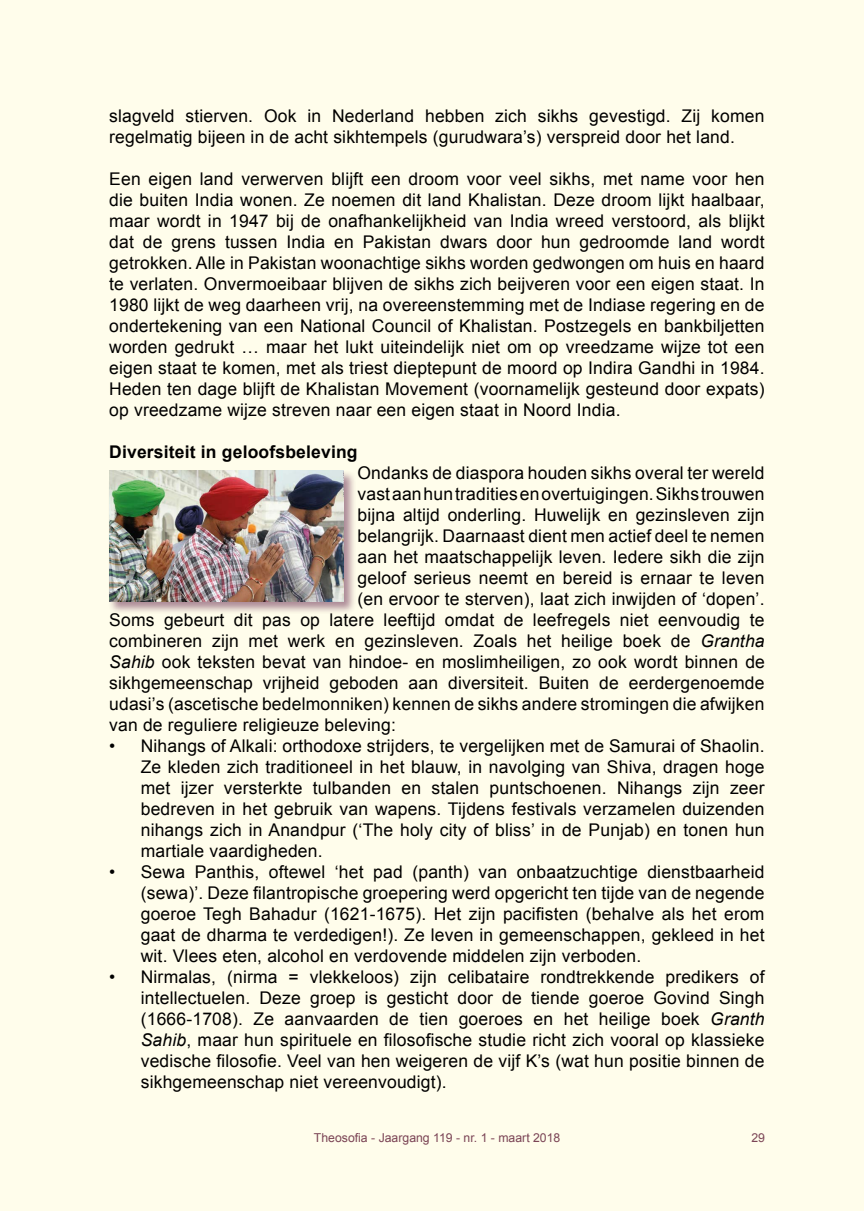
<style>
.page{position:relative;width:864px;height:1211px;background:#fff}
.page>*{position:absolute;margin:0;border:0;box-sizing:border-box;transform-origin:0 0}
.t1{font:17.5px/21px "Arial";letter-spacing:.01em;color:#000;text-align:justify}
.t2{font:700 17.5px "Arial";letter-spacing:.01em;color:#000}
.t3{font:12.25px "Arial";color:#5b1945}
.s1{font-style:italic}
</style>
<div class="page">
<div style="left:0;top:0;width:863px;height:1210px;background:#fffdeb"></div>
<div style="left:108px;top:469px;width:248px;height:146px;background:#5b1945;opacity:.5"></div>
<img style="left:109px;top:471px;width:234px;height:130px">
<p class="t1" style="left:109px;top:105px;width:656px">slagveld stierven. Ook in Nederland hebben zich sikhs gevestigd. Zij komen regelmatig bijeen in de acht sikhtempels (gurudwara’s) verspreid door het land.</p>
<p class="t1" style="left:109px;top:168px;width:656px">Een eigen land verwerven blijft een droom voor veel sikhs, met name voor hen die buiten India wonen. Ze noemen dit land Khalistan. Deze droom lijkt haalbaar, maar wordt in 1947 bij de onafhankelijkheid van India wreed verstoord, als blijkt dat de grens tussen India en Pakistan dwars door hun gedroomde land wordt getrokken. Alle in Pakistan woonachtige sikhs worden gedwongen om huis en haard te verlaten. Onvermoeibaar blijven de sikhs zich beijveren voor een eigen staat. In 1980 lijkt de weg daarheen vrij, na overeenstemming met de Indiase regering en de ondertekening van een National Council of Khalistan. Postzegels en bankbiljetten worden gedrukt … maar het lukt uiteindelijk niet om op vreedzame wijze tot een eigen staat te komen, met als triest dieptepunt de moord op Indira Gandhi in 1984.<br>Heden ten dage blijft de Khalistan Movement (voornamelijk gesteund door expats) op vreedzame wijze streven naar een eigen staat in Noord India.</p>
<p class="t2" style="left:109px;top:442px;width:250px">Diversiteit in geloofsbeleving</p>
<p class="t1" style="left:357px;top:462px;width:408px">Ondanks de diaspora houden sikhs overal ter wereld</p>
<p class="t1" style="left:357px;top:483px;width:408px">vast aan hun tradities en overtuigingen. Sikhs trouwen</p>
<p class="t1" style="left:357px;top:504px;width:408px">bijna altijd onderling. Huwelijk en gezinsleven zijn</p>
<p class="t1" style="left:357px;top:525px;width:408px">belangrijk. Daarnaast dient men actief deel te nemen</p>
<p class="t1" style="left:357px;top:546px;width:408px">aan het maatschappelijk leven. Iedere sikh die zijn</p>
<p class="t1" style="left:357px;top:567px;width:408px">geloof serieus neemt en bereid is ernaar te leven</p>
<p class="t1" style="left:357px;top:588px;width:408px">(en ervoor te sterven), laat zich inwijden of ‘dopen’.</p>
<p class="t1" style="left:109px;top:609px;width:656px">Soms gebeurt dit pas op latere leeftijd omdat de leefregels niet eenvoudig te</p>
<p class="t1" style="left:109px;top:630px;width:656px">combineren zijn met werk en gezinsleven. Zoals het heilige boek de <span class="s1">Grantha</span></p>
<p class="t1" style="left:109px;top:651px;width:657px"><span class="s1">Sahib</span> ook teksten bevat van hindoe- en moslimheiligen, zo ook wordt binnen de</p>
<p class="t1" style="left:109px;top:672px;width:656px">sikhgemeenschap vrijheid geboden aan diversiteit. Buiten de eerdergenoemde</p>
<p class="t1" style="left:109px;top:693px;width:656px">udasi’s (ascetische bedelmonniken) kennen de sikhs andere stromingen die afwijken</p>
<p class="t1" style="left:109px;top:714px;width:288px">van de reguliere religieuze beleving:</p>
<p class="t1" style="left:141px;top:735px;width:625px;text-indent:-31px">• Nihangs of Alkali: orthodoxe strijders, te vergelijken met de Samurai of Shaolin.<br>Ze kleden zich traditioneel in het blauw, in navolging van Shiva, dragen hoge met ijzer versterkte tulbanden en stalen puntschoenen. Nihangs zijn zeer bedreven in het gebruik van wapens. Tijdens festivals verzamelen duizenden nihangs zich in Anandpur (‘The holy city of bliss’ in de Punjab) en tonen hun martiale vaardigheden.</p>
<p class="t1" style="left:141px;top:861px;width:625px;text-indent:-31px">• Sewa Panthis, oftewel ‘het pad (panth) van onbaatzuchtige dienstbaarheid (sewa)’. Deze filantropische groepering werd opgericht ten tijde van de negende goeroe Tegh Bahadur (1621-1675). Het zijn pacifisten (behalve als het erom gaat de dharma te verdedigen!). Ze leven in gemeenschappen, gekleed in het wit. Vlees eten, alcohol en verdovende middelen zijn verboden.</p>
<p class="t1" style="left:141px;top:966px;width:625px;text-indent:-31px">• Nirmalas, (nirma = vlekkeloos) zijn celibataire rondtrekkende predikers of intellectuelen. Deze groep is gesticht door de tiende goeroe Govind Singh (1666-1708). Ze aanvaarden de tien goeroes en het heilige boek <span class="s1">Granth Sahib</span>, maar hun spirituele en filosofische studie richt zich vooral op klassieke vedische filosofie. Veel van hen weigeren de vijf K’s (wat hun positie binnen de sikhgemeenschap niet vereenvoudigt).</p>
<p class="t3" style="left:314px;top:1131px;width:248px">Theosofia - Jaargang 119 - nr. 1 - maart 2018</p>
<p class="t3" style="left:751px;top:1131px;width:15px">29</p>
</div>
